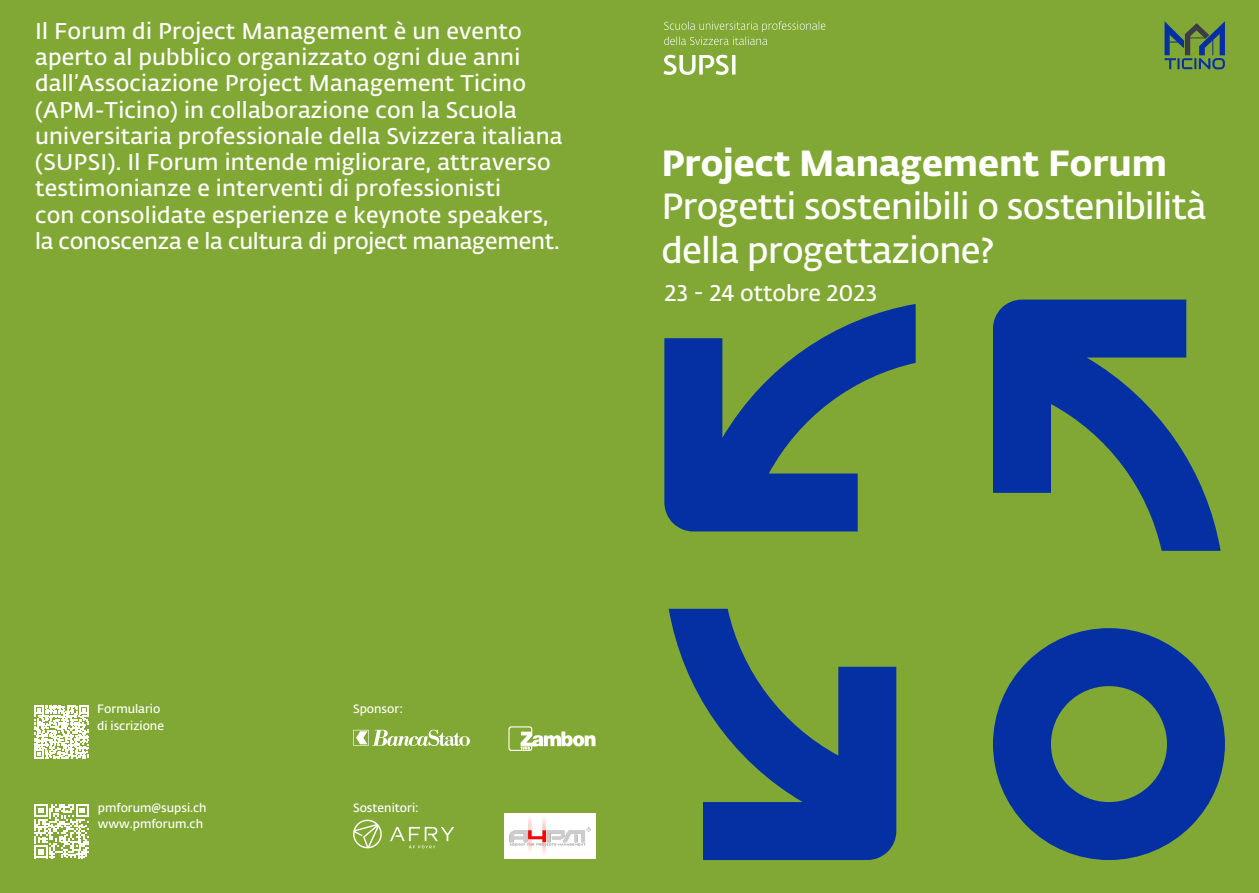
<style>
.page{position:relative;width:1259px;height:893px;background:#81a834}
.page>*{position:absolute;margin:0;border:0;box-sizing:border-box;transform-origin:0 0}
.t1{font:600 36px/43.5px "SUPSI Fedra Sans";letter-spacing:-.015em;color:#fff}
.t2{font:700 36px "SUPSI Fedra Sans";color:#fff}
.t3{font:600 22.5px/26.2px "SUPSI Fedra Sans";letter-spacing:.01em;color:#fff}
.t4{font:600 22.5px "SUPSI Fedra Sans";letter-spacing:-.01em;color:#fff}
.medium_6_8_8_5{font:600 12px "SUPSI Fedra Sans";color:#fff}
</style>
<div class="page">
<svg style="left:1164px;top:21px;width:61px;height:48px"></svg>
<svg style="left:664px;top:304px;width:251px;height:227px;fill:#0530a3"></svg>
<svg style="left:668px;top:609px;width:228px;height:251px;fill:#0530a3"></svg>
<svg style="left:993px;top:300px;width:227px;height:251px;fill:#0530a3"></svg>
<svg style="left:993px;top:628px;width:232px;height:232px;fill:#0530a3"></svg>
<svg style="left:664px;top:21px;width:161px;height:24px"></svg>
<svg style="left:663px;top:55px;width:72px;height:20px"></svg>
<svg style="left:353px;top:730px;width:117px;height:16px"></svg>
<svg style="left:508px;top:726px;width:87px;height:25px"></svg>
<div style="left:504px;top:813px;width:91px;height:46px;background:#fff"></div>
<img style="left:510px;top:818px;width:80px;height:36px">
<svg style="left:353px;top:820px;width:29px;height:28px"></svg>
<svg style="left:390px;top:827px;width:64px;height:21px"></svg>
<svg style="left:35px;top:705px;width:54px;height:54px"></svg>
<svg style="left:35px;top:804px;width:54px;height:54px"></svg>
<p class="t3" style="left:35px;top:17px;width:492px">Il Forum di Project Management è un evento aperto al pubblico organizzato ogni due anni dall’Associazione Project Management Ticino</p>
<p class="t3" style="left:35px;top:96px;width:529px">(APM-Ticino) in collaborazione con la Scuola universitaria professionale della Svizzera italiana (SUPSI). Il Forum intende migliorare, attraverso testimonianze e interventi di professionisti</p>
<p class="t3" style="left:35px;top:201px;width:515px">con consolidate esperienze e keynote speakers,</p>
<p class="t4" style="left:35px;top:225px;width:526px">la conoscenza e la cultura di project management.</p>
<p class="t2" style="left:661px;top:134px;width:507px">Project Management Forum</p>
<p class="t1" style="left:661px;top:183px;width:546px">Progetti sostenibili o sostenibilità della progettazione?</p>
<p class="t3" style="left:664px;top:279px;width:214px">23 - 24 ottobre 2023</p>
<p class="medium_6_8_8_5" style="left:97px;top:700px;width:65px">Formulario</p>
<p class="medium_6_8_8_5" style="left:97px;top:717px;width:68px">di iscrizione</p>
<p class="medium_6_8_8_5" style="left:98px;top:799px;width:110px">pmforum@supsi.ch</p>
<p class="medium_6_8_8_5" style="left:98px;top:815px;width:107px">www.pmforum.ch</p>
<p class="medium_6_8_8_5" style="left:353px;top:700px;width:51px">Sponsor:</p>
<p class="medium_6_8_8_5" style="left:353px;top:799px;width:67px">Sostenitori:</p>
</div>
